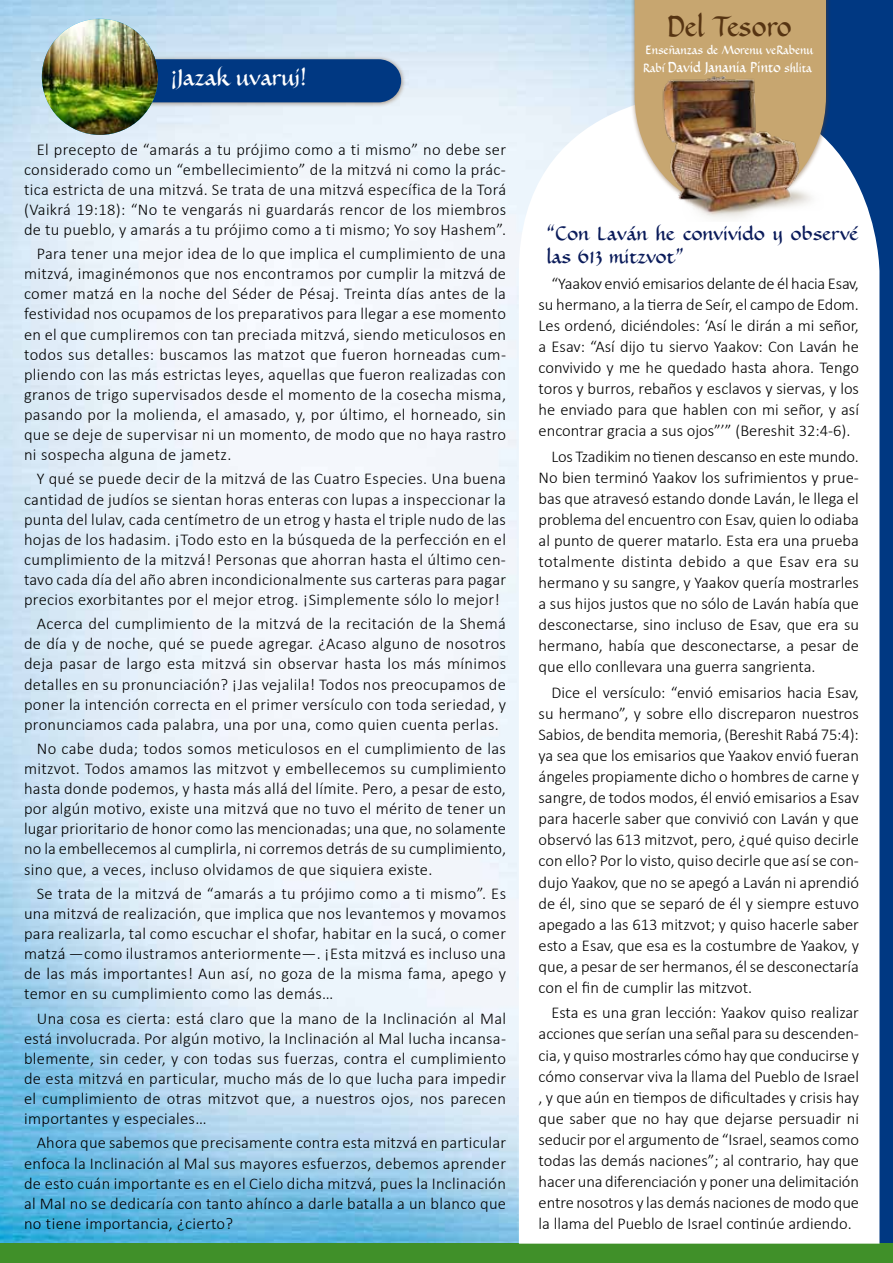
<style>
.page{position:relative;width:893px;height:1263px;background:#fff}
.page>*{position:absolute;margin:0;border:0;box-sizing:border-box;transform-origin:0 0}
.t1{font:700 27px "Demi Tasse";letter-spacing:.01em;color:#563412;scale:.9 1}
.t2{font:700 21px "Demi Tasse";color:#fff}
.t3{font:700 18px/23px "Demi Tasse";color:#0a1b5a}
.t4{font:300 16.5px/20.1px "Calibri";letter-spacing:.02em;color:#000;text-align:justify}
.t5{font:700 13.5px "Demi Tasse";color:#fff;scale:.9 1}
.t6{font:700 11.4px "Demi Tasse";color:#fff;scale:.9 1}
.s1{font-size:11.4px}
</style>
<div class="page">
<img style="left:0;top:0;width:631px;height:1243px">
<div style="left:722px;top:0;width:171px;height:1263px;background:#003882"></div>
<div style="left:110px;top:55px;width:296px;height:53px;background:#673e16;opacity:.5"></div>
<div style="left:153px;top:59px;width:248px;height:43px;background:#003882"></div>
<div style="left:0;top:1243px;width:893px;height:20px;background:#409029"></div>
<svg style="left:519px;top:94px;width:360px;height:1149px"></svg>
<div style="left:631px;top:0;width:200px;height:212px;background:#673e16;opacity:.5"></div>
<div style="left:635px;top:0;width:191px;height:207px;background:#c7a670"></div>
<img style="left:632px;top:75px;width:192px;height:146px">
<img style="left:42px;top:19px;width:116px;height:116px;border-radius:58px">
<p class="t2" style="left:171px;top:62px;width:138px">¡Jazak uvaruj!</p>
<p class="t4" style="left:24px;top:139px;width:484px;text-indent:13px">El precepto de “amarás a tu prójimo como a ti mismo” no debe ser considerado como un “embellecimiento” de la mitzvá ni como la prác&shy;tica estricta de una mitzvá. Se trata de una mitzvá específica de la Torá (Vaikrá 19:18): “No te vengarás ni guardarás rencor de los miembros de tu pueblo, y amarás a tu prójimo como a ti mismo; Yo soy Hashem”.</p>
<p class="t4" style="left:24px;top:244px;width:484px;text-indent:13px">Para tener una mejor idea de lo que implica el cumplimiento de una mitzvá, imaginémonos que nos encontramos por cumplir la mitzvá de comer matzá en la noche del Séder de Pésaj. Treinta días antes de la festividad nos ocupamos de los preparativos para llegar a ese momento en el que cumpliremos con tan preciada mitzvá, siendo meticulosos en todos sus detalles: buscamos las matzot que fueron horneadas cum&shy;pliendo con las más estrictas leyes, aquellas que fueron realizadas con granos de trigo supervisados desde el momento de la cosecha misma, pasando por la molienda, el amasado, y, por último, el horneado, sin que se deje de supervisar ni un momento, de modo que no haya rastro ni sospecha alguna de jametz.</p>
<p class="t4" style="left:24px;top:469px;width:483px;text-indent:13px">Y qué se puede decir de la mitzvá de las Cuatro Especies. Una buena cantidad de judíos se sientan horas enteras con lupas a inspeccionar la punta del lulav, cada centímetro de un etrog y hasta el triple nudo de las hojas de los hadasim. ¡Todo esto en la búsqueda de la perfección en el cumplimiento de la mitzvá! Personas que ahorran hasta el último cen&shy;tavo cada día del año abren incondicionalmente sus carteras para pagar precios exorbitantes por el mejor etrog. ¡Simplemente sólo lo mejor!</p>
<p class="t4" style="left:24px;top:614px;width:483px;text-indent:13px">Acerca del cumplimiento de la mitzvá de la recitación de la Shemá de día y de noche, qué se puede agregar. ¿Acaso alguno de nosotros deja pasar de largo esta mitzvá sin observar hasta los más mínimos detalles en su pronunciación? ¡Jas vejalila! Todos nos preocupamos de poner la intención correcta en el primer versículo con toda seriedad, y pronunciamos cada palabra, una por una, como quien cuenta perlas.</p>
<p class="t4" style="left:24px;top:738px;width:483px;text-indent:13px">No cabe duda; todos somos meticulosos en el cumplimiento de las mitzvot. Todos amamos las mitzvot y embellecemos su cumplimiento hasta donde podemos, y hasta más allá del límite. Pero, a pesar de esto, por algún motivo, existe una mitzvá que no tuvo el mérito de tener un lugar prioritario de honor como las mencionadas; una que, no solamente no la embellecemos al cumplirla, ni corremos detrás de su cumplimiento, sino que, a veces, incluso olvidamos de que siquiera existe.</p>
<p class="t4" style="left:24px;top:883px;width:483px;text-indent:13px">Se trata de la mitzvá de “amarás a tu prójimo como a ti mismo”. Es una mitzvá de realización, que implica que nos levantemos y movamos para realizarla, tal como escuchar el shofar, habitar en la sucá, o comer matzá —como ilustramos anteriormente—. ¡Esta mitzvá es incluso una de las más importantes! Aun así, no goza de la misma fama, apego y temor en su cumplimiento como las demás…</p>
<p class="t4" style="left:24px;top:1008px;width:483px;text-indent:13px">Una cosa es cierta: está claro que la mano de la Inclinación al Mal está involucrada. Por algún motivo, la Inclinación al Mal lucha incansa&shy;blemente, sin ceder, y con todas sus fuerzas, contra el cumplimiento de esta mitzvá en particular, mucho más de lo que lucha para impedir el cumplimiento de otras mitzvot que, a nuestros ojos, nos parecen importantes y especiales…</p>
<p class="t4" style="left:24px;top:1133px;width:483px;text-indent:13px">Ahora que sabemos que precisamente contra esta mitzvá en particular enfoca la Inclinación al Mal sus mayores esfuerzos, debemos aprender de esto cuán importante es en el Cielo dicha mitzvá, pues la Inclinación al Mal no se dedicaría con tanto ahínco a darle batalla a un blanco que no tiene importancia, ¿cierto?</p>
<h1 class="t1" style="left:668px;top:7px;width:139px">Del Tesoro</h1>
<p class="t6" style="left:646px;top:41px;width:187px">Enseñanzas de Morenu veRabenu</p>
<p class="t5" style="left:643px;top:57px;width:189px"><span class="s1">Rabí</span> David Janania Pinto <span class="s1">shlita</span></p>
<p class="t3" style="left:547px;top:222px;width:313px">“Con Laván he convivido y observé las 613 mitzvot”</p>
<p class="t4" style="left:539px;top:272px;width:322px;line-height:21.1px;text-indent:13px">“Yaakov envió emisarios delante de él hacia Esav, su hermano, a la tierra de Seír, el campo de Edom.<br>Les ordenó, diciéndoles: ‘Así le dirán a mi señor, a Esav: “Así dijo tu siervo Yaakov: Con Laván he convivido y me he quedado hasta ahora. Tengo toros y burros, rebaños y esclavos y siervas, y los he enviado para que hablen con mi señor, y así encontrar gracia a sus ojos”’” (Bereshit 32:4-6).</p>
<p class="t4" style="left:539px;top:445px;width:322px;line-height:21.1px;text-indent:13px">Los Tzadikim no tienen descanso en este mundo.<br>No bien terminó Yaakov los sufrimientos y prue&shy;bas que atravesó estando donde Laván, le llega el problema del encuentro con Esav, quien lo odiaba al punto de querer matarlo. Esta era una prueba totalmente distinta debido a que Esav era su hermano y su sangre, y Yaakov quería mostrarles a sus hijos justos que no sólo de Laván había que desconectarse, sino incluso de Esav, que era su hermano, había que desconectarse, a pesar de que ello conllevara una guerra sangrienta.</p>
<p class="t4" style="left:539px;top:681px;width:322px;line-height:21.1px;text-indent:13px">Dice el versículo: “envió emisarios hacia Esav, su hermano”, y sobre ello discreparon nuestros Sabios, de bendita memoria, (Bereshit Rabá 75:4): ya sea que los emisarios que Yaakov envió fueran ángeles propiamente dicho o hombres de carne y sangre, de todos modos, él envió emisarios a Esav para hacerle saber que convivió con Laván y que observó las 613 mitzvot, pero, ¿qué quiso decirle con ello? Por lo visto, quiso decirle que así se con&shy;dujo Yaakov, que no se apegó a Laván ni aprendió de él, sino que se separó de él y siempre estuvo apegado a las 613 mitzvot; y quiso hacerle saber esto a Esav, que esa es la costumbre de Yaakov, y que, a pesar de ser hermanos, él se desconectaría con el fin de cumplir las mitzvot.</p>
<p class="t4" style="left:539px;top:1002px;width:322px;line-height:21.1px;text-indent:13px">Esta es una gran lección: Yaakov quiso realizar acciones que serían una señal para su descenden&shy;cia, y quiso mostrarles cómo hay que conducirse y cómo conservar viva la llama del Pueblo de Israel , y que aún en tiempos de dificultades y crisis hay que saber que no hay que dejarse persuadir ni seducir por el argumento de “Israel, seamos como todas las demás naciones”; al contrario, hay que hacer una diferenciación y poner una delimitación entre nosotros y las demás naciones de modo que la llama del Pueblo de Israel continúe ardiendo.</p>
</div>
